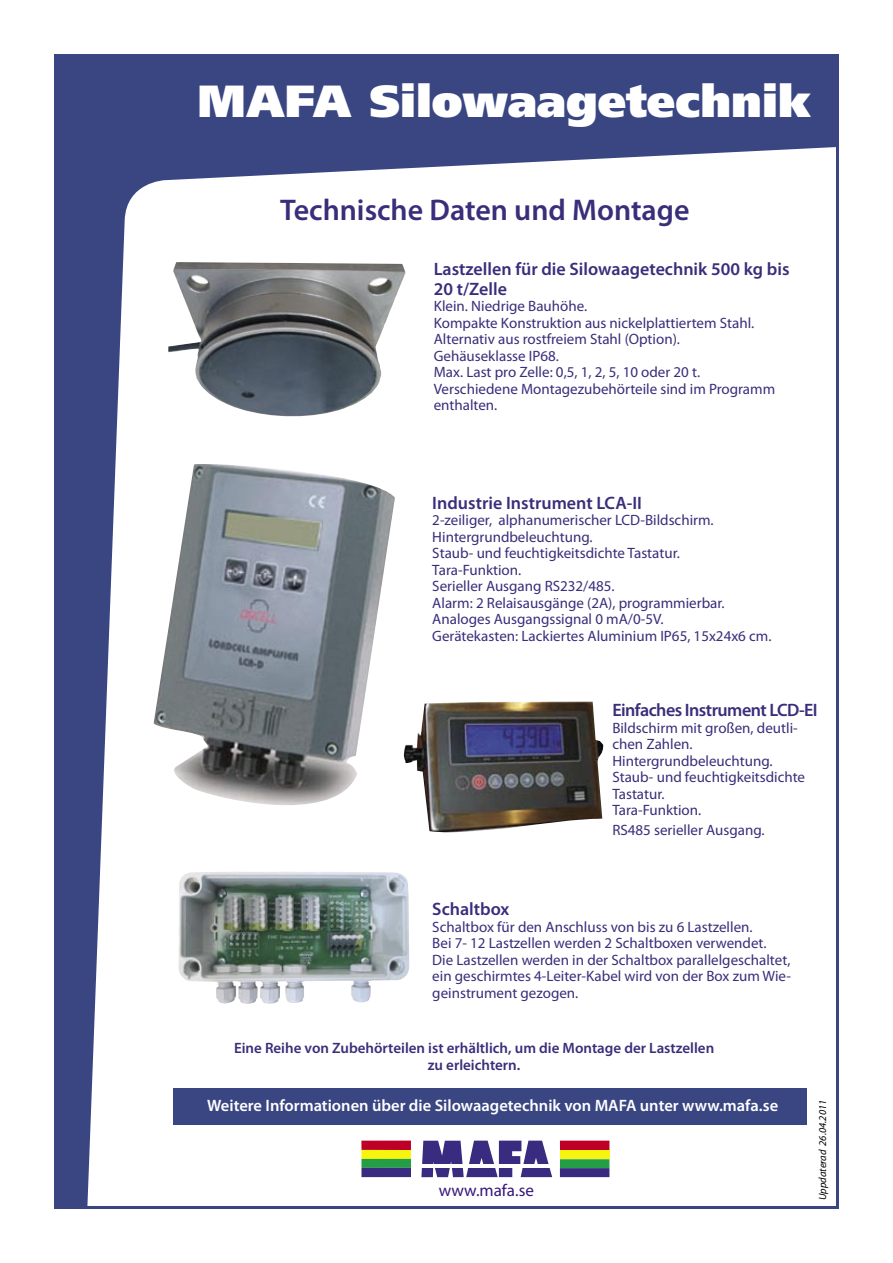
<style>
.page{position:relative;width:893px;height:1263px;background:#fff}
.page>*{position:absolute;margin:0;border:0;box-sizing:border-box;transform-origin:0 0}
.t1{font:900 45px "Frutiger";color:#fff}
.t2{font:600 30px "Myriad Pro";color:#392e7a}
.t3{font:600 18px/19.5px "Myriad Pro";color:#392e7a}
.t4{font:600 18px "Myriad Pro";letter-spacing:-.03em;color:#392e7a}
.t5{font:17.1px "Myriad Pro";color:#381778}
.t6{font:600 16.5px "Myriad Pro";color:#fff}
.t7{font:15px/16.5px "Myriad Pro";color:#392e7a}
.t8{font:600 15px "Myriad Pro";color:#392e7a}
.t9{font:italic 10.5px "Myriad Pro";color:#000}
</style>
<div class="page">
<div style="left:55px;top:55px;width:783px;height:1153px;background:#3a4682"></div>
<div style="left:87px;top:147px;width:749px;height:1059px;background:#fff"></div>
<div style="left:361px;top:1140px;width:50px;height:10px;background:#be0027"></div>
<div style="left:361px;top:1150px;width:50px;height:9px;background:#f7f410"></div>
<div style="left:361px;top:1159px;width:50px;height:9px;background:#239e46"></div>
<div style="left:361px;top:1168px;width:50px;height:9px;background:#392b80"></div>
<div style="left:560px;top:1140px;width:49px;height:10px;background:#be0027"></div>
<div style="left:560px;top:1150px;width:49px;height:9px;background:#f7f410"></div>
<div style="left:560px;top:1159px;width:49px;height:9px;background:#239e46"></div>
<div style="left:560px;top:1168px;width:49px;height:9px;background:#392b80"></div>
<svg style="left:421px;top:1140px;width:131px;height:37px;background:#6d63a1"></svg>
<hr style="left:420px;top:1164px;width:133px;height:4px;background:#fff">
<div style="left:173px;top:1089px;width:634px;height:36px;background:#3a4682"></div>
<hr style="left:836px;top:121px;width:3px;height:1088px;background:#3a4682">
<hr style="left:63px;top:1206px;width:776px;height:3px;background:#3a4682">
<img style="left:178px;top:871px;width:231px;height:134px">
<img style="left:403px;top:702px;width:200px;height:131px">
<img style="left:154px;top:463px;width:241px;height:357px">
<img style="left:168px;top:259px;width:242px;height:160px">
<p class="t1" style="left:197px;top:74px;width:615px">MAFA Silowaagetechnik</p>
<p class="t2" style="left:280px;top:193px;width:411px">Technische Daten und Montage</p>
<p class="t3" style="left:434px;top:259px;width:357px">Lastzellen für die Silowaagetechnik 500 kg bis<br>20 t/Zelle</p>
<p class="t7" style="left:434px;top:298px;width:155px">Klein. Niedrige Bauhöhe.</p>
<p class="t7" style="left:434px;top:315px;width:322px">Kompakte Konstruktion aus nickelplattiertem Stahl.</p>
<p class="t7" style="left:434px;top:331px;width:248px">Alternativ aus rostfreiem Stahl (Option).</p>
<p class="t7" style="left:434px;top:348px;width:127px">Gehäuseklasse IP68.</p>
<p class="t7" style="left:434px;top:364px;width:268px">Max. Last pro Zelle: 0,5, 1, 2, 5, 10 oder 20 t.</p>
<p class="t7" style="left:434px;top:381px;width:343px">Verschiedene Montagezubehörteile sind im Programm enthalten.</p>
<p class="t3" style="left:432px;top:493px;width:211px">Industrie Instrument LCA-II</p>
<p class="t7" style="left:432px;top:512px;width:283px">2-zeiliger, alphanumerischer LCD-Bildschirm.</p>
<p class="t7" style="left:432px;top:529px;width:162px">Hintergrundbeleuchtung.</p>
<p class="t7" style="left:432px;top:545px;width:249px">Staub- und feuchtigkeitsdichte Tastatur.</p>
<p class="t7" style="left:432px;top:562px;width:90px">Tara-Funktion.</p>
<p class="t7" style="left:432px;top:578px;width:184px">Serieller Ausgang RS232/485.</p>
<p class="t7" style="left:432px;top:595px;width:294px">Alarm: 2 Relaisausgänge (2A), programmierbar.</p>
<p class="t7" style="left:432px;top:611px;width:233px">Analoges Ausgangssignal 0 mA/0-5V.</p>
<p class="t7" style="left:432px;top:628px;width:341px">Gerätekasten: Lackiertes Aluminium IP65, 15x24x6 cm.</p>
<p class="t4" style="left:612px;top:700px;width:207px">Einfaches Instrument LCD-EI</p>
<p class="t7" style="left:612px;top:720px;width:187px">Bildschirm mit großen, deutli&shy;chen Zahlen.</p>
<p class="t7" style="left:612px;top:753px;width:162px">Hintergrundbeleuchtung.</p>
<p class="t7" style="left:612px;top:769px;width:194px">Staub- und feuchtigkeitsdichte<br>Tastatur.</p>
<p class="t7" style="left:612px;top:802px;width:90px">Tara-Funktion.</p>
<p class="t7" style="left:612px;top:822px;width:154px">RS485 serieller Ausgang.</p>
<p class="t3" style="left:432px;top:899px;width:79px">Schaltbox</p>
<p class="t7" style="left:432px;top:918px;width:322px">Schaltbox für den Anschluss von bis zu 6 Lastzellen.</p>
<p class="t7" style="left:432px;top:935px;width:336px">Bei 7- 12 Lastzellen werden 2 Schaltboxen verwendet.</p>
<p class="t7" style="left:432px;top:951px;width:360px">Die Lastzellen werden in der Schaltbox parallelgeschaltet,</p>
<p class="t7" style="left:432px;top:968px;width:360px">ein geschirmtes 4-Leiter-Kabel wird von der Box zum Wie&shy;geinstrument gezogen.</p>
<p class="t8" style="left:234px;top:1040px;width:482px">Eine Reihe von Zubehörteilen ist erhältlich, um die Montage der Lastzellen</p>
<p class="t8" style="left:428px;top:1056px;width:94px">zu erleichtern.</p>
<p class="t6" style="left:207px;top:1096px;width:572px">Weitere Informationen über die Silowaagetechnik von MAFA unter www.mafa.se</p>
<p class="t5" style="left:439px;top:1181px;width:97px">www.mafa.se</p>
<p class="t9" style="left:817px;top:1200px;width:102px;rotate:-90deg">Uppdaterad 26.04.2011</p>
</div>
